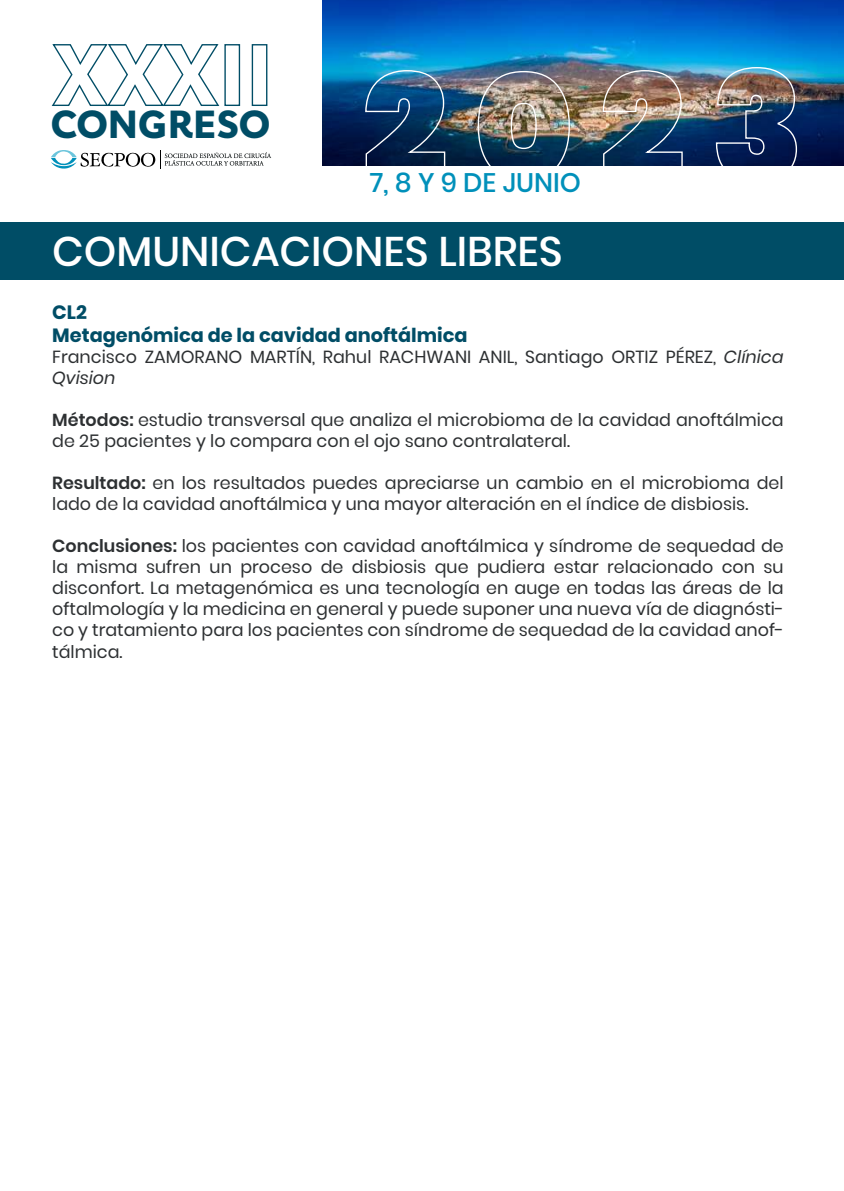
<style>
.page{position:relative;width:844px;height:1191px;background:#fff}
.page>*{position:absolute;margin:0;border:0;box-sizing:border-box;transform-origin:0 0}
.t1{font:500 41.3px "Poppins";color:#fff}
.t2{font:700 38.5px "Carnero";color:#004d66}
.t3{font:500 26.78px "Poppins";color:#0090ba}
.t4{font:700 19.25px/23.1px "Poppins";color:#004d66}
.t5{font:17.5px/21px "Poppins";color:#2d3032}
.s1{font-style:italic}
.s2{font-weight:600}
</style>
<div class="page">
<img style="left:322px;top:0;width:521px;height:165px">
<svg style="left:51px;top:44px;width:169px;height:62px"></svg>
<div style="left:224px;top:44px;width:16px;height:62px;border:1px solid #004d66"></div>
<div style="left:252px;top:44px;width:15px;height:62px;border:1px solid #004d66"></div>
<svg style="left:51px;top:150px;width:220px;height:19px"></svg>
<img style="left:364px;top:69px;width:82px;height:97px">
<img style="left:477px;top:70px;width:93px;height:96px">
<img style="left:601px;top:69px;width:82px;height:97px">
<img style="left:715px;top:66px;width:82px;height:100px">
<div style="left:0;top:222px;width:843px;height:58px;background:#004d66"></div>
<h2 class="t2" style="left:51px;top:109px;width:221px">CONGRESO</h2>
<h3 class="t3" style="left:370px;top:171px;width:213px">7, 8 Y 9 DE JUNIO</h3>
<h1 class="t1" style="left:52px;top:234px;width:512px">COMUNICACIONES LIBRES</h1>
<p class="t4" style="left:52px;top:301px;width:417px">CL2<br>Metagenómica de la cavidad anoftálmica</p>
<p class="t5" style="left:52px;top:346px;width:732px">Francisco ZAMORANO MARTÍN, Rahul RACHWANI ANIL, Santiago ORTIZ PÉREZ, <span class="s1">Clínica<br>Qvision</span></p>
<p class="t5" style="left:52px;top:409px;width:732px"><span class="s2">Métodos:</span> estudio transversal que analiza el microbioma de la cavidad anoftálmica de 25 pacientes y lo compara con el ojo sano contralateral.</p>
<p class="t5" style="left:52px;top:472px;width:732px"><span class="s2">Resultado:</span> en los resultados puedes apreciarse un cambio en el microbioma del lado de la cavidad anoftálmica y una mayor alteración en el índice de disbiosis.</p>
<p class="t5" style="left:52px;top:535px;width:733px;text-align:justify"><span class="s2">Conclusiones:</span> los pacientes con cavidad anoftálmica y síndrome de sequedad de la misma sufren un proceso de disbiosis que pudiera estar relacionado con su disconfort. La metagenómica es una tecnología en auge en todas las áreas de la oftalmología y la medicina en general y puede suponer una nueva vía de diagnósti&shy;co y tratamiento para los pacientes con síndrome de sequedad de la cavidad anof&shy;tálmica.</p>
</div>
